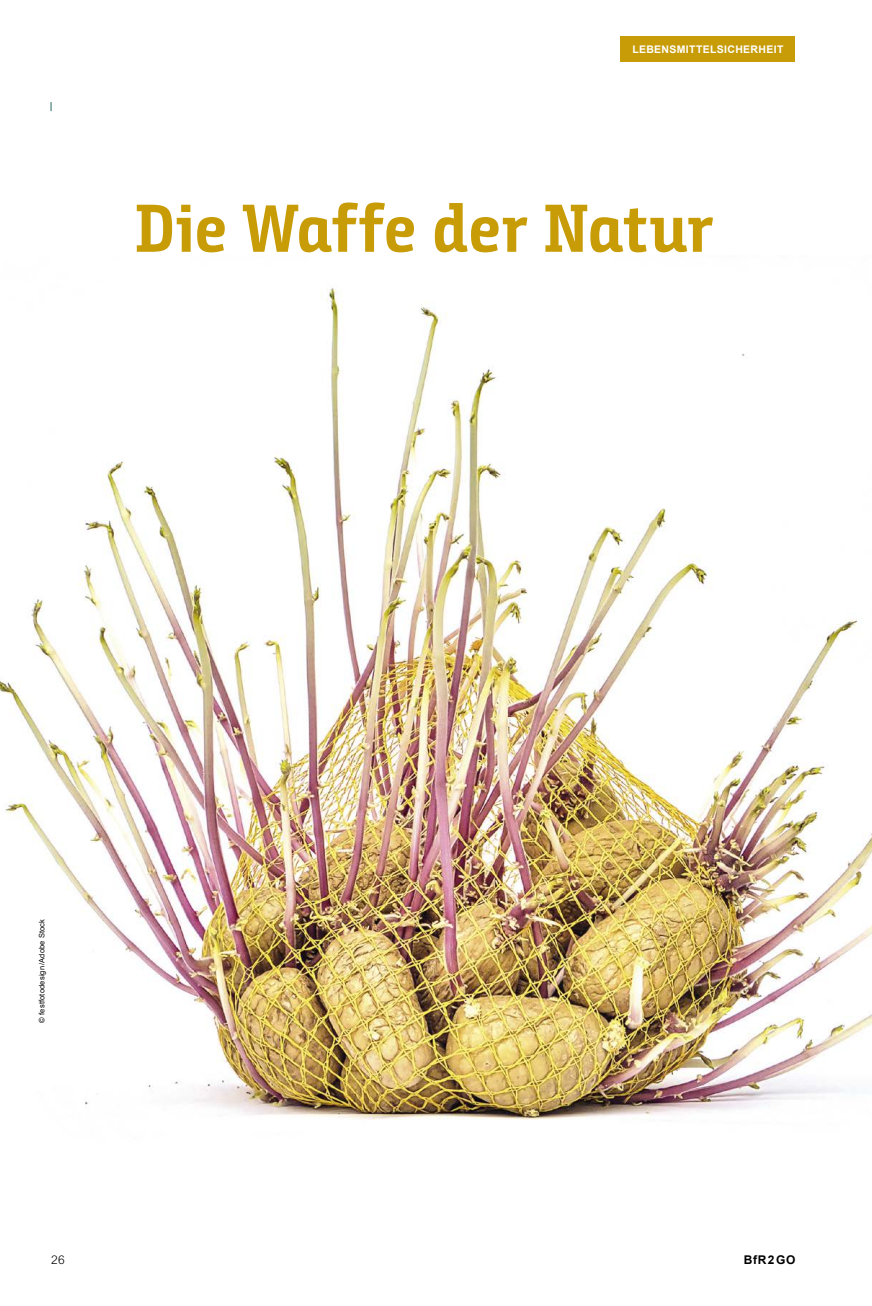
<style>
.page{position:relative;width:872px;height:1306px;background:#fff}
.page>*{position:absolute;margin:0;border:0;box-sizing:border-box;transform-origin:0 0}
.t1{font:67.5px "Bunday Slab Bold Up";letter-spacing:-.01em;color:#c79c07}
.t2{font:700 12px "Arial";color:#000}
.t3{font:300 12px "Arial";color:#000}
.t4{font:700 10.5px "Arial";letter-spacing:.03em;color:#fff}
.t5{font:7.5px "Arial";letter-spacing:.025em;color:#000}
</style>
<div class="page">
<img style="left:0;top:287px;width:872px;height:833px">
<div style="left:620px;top:37px;width:175px;height:25px;background:#c79c07"></div>
<h3 class="t4" style="left:632px;top:43px;width:153px">LEBENSMITTELSICHERHEIT</h3>
<h1 class="t1" style="left:134px;top:187px;width:580px">Die Waffe der Natur</h1>
<p class="t5" style="left:37px;top:1022px;width:105px;rotate:-90deg">© festfotodesign / Adobe Stock</p>
<h2 class="t3" style="left:51px;top:1252px;width:15px">26</h2>
<h2 class="t2" style="left:744px;top:1251px;width:53px">BfR 2 GO</h2>
</div>
